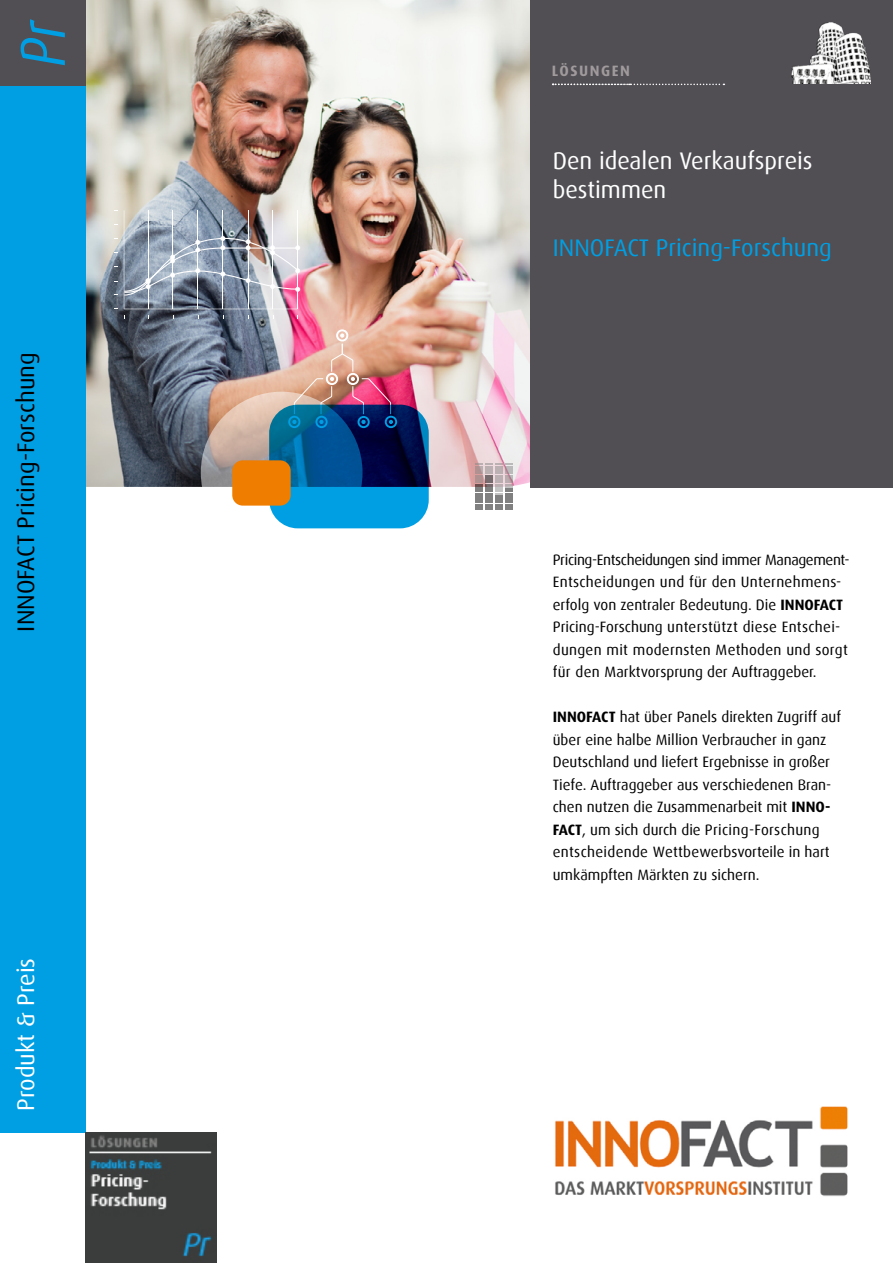
<style>
.page{position:relative;width:893px;height:1263px;background:#fff}
.page>*{position:absolute;margin:0;border:0;box-sizing:border-box;transform-origin:0 0}
.t1{font:italic 63.45px "Dax";color:#009fe3;scale:.84 1}
.t2{font:24px/28.8px "Dax";color:#fff}
.t3{font:24px "Dax";color:#009fe3}
.t4{font:24px "Dax";color:#000}
.t5{font:15px/22.5px "Dax";color:#000}
.t6{font:700 15px "Dax";letter-spacing:.1em;color:#a09a9c}
.s1{font-weight:700}
</style>
<div class="page">
<img style="left:85px;top:0;width:446px;height:487px">
<div style="left:531px;top:0;width:362px;height:488px;background:#514f54"></div>
<div style="left:0;top:0;width:85px;height:1132px;background:#009fe3"></div>
<div style="left:0;top:0;width:85px;height:85px;background:#514f54"></div>
<img style="left:85px;top:1132px;width:132px;height:131px">
<svg style="left:553px;top:84px;width:171px;height:1px"></svg>
<svg style="left:201px;top:392px;width:162px;height:161px"></svg>
<svg style="left:124px;top:210px;width:176px;height:99px;background:#a2a6b3"></svg>
<svg style="left:287px;top:328px;width:106px;height:79px;background:#df9492"></svg>
<svg style="left:475px;top:463px;width:37px;height:47px;background:#afa5a7"></svg>
<svg style="left:269px;top:405px;width:160px;height:123px;background:#005a97"></svg>
<img style="left:791px;top:22px;width:80px;height:61px">
<div style="left:232px;top:460px;width:59px;height:46px;background:#ef7d00;border-radius:10px"></div>
<img style="left:555px;top:1106px;width:292px;height:91px">
<h1 class="t1" style="left:8px;top:67px;width:58px;rotate:-90deg">Pr</h1>
<h2 class="t4" style="left:13px;top:631px;width:280px;rotate:-90deg">INNOFACT Pricing-Forschung</h2>
<h2 class="t2" style="left:12px;top:1111px;width:154px;rotate:-90deg">Produkt &amp; Preis</h2>
<p class="t6" style="left:552px;top:63px;width:80px">LÖSUNGEN</p>
<h2 class="t2" style="left:553px;top:147px;width:261px">Den idealen Verkaufspreis bestimmen</h2>
<h2 class="t3" style="left:553px;top:234px;width:280px">INNOFACT Pricing-Forschung</h2>
<p class="t5" style="left:553px;top:548px;width:298px">Pricing-Entscheidungen sind immer Management-Entscheidungen und für den Unternehmens&shy;erfolg von zentraler Bedeutung. Die <span class="s1">INNOFACT </span>Pricing-Forschung unterstützt diese Entschei&shy;dungen mit modernsten Methoden und sorgt für den Marktvorsprung der Auftraggeber.</p>
<p class="t5" style="left:553px;top:706px;width:290px"><span class="s1">INNOFACT</span> hat über Panels direkten Zugriff auf über eine halbe Million Verbraucher in ganz Deutschland und liefert Ergebnisse in großer Tiefe. Auftraggeber aus verschiedenen Bran&shy;chen nutzen die Zusammenarbeit mit <span class="s1">INNO-FACT</span>, um sich durch die Pricing-Forschung entscheidende Wettbewerbsvorteile in hart umkämpften Märkten zu sichern.</p>
</div>
